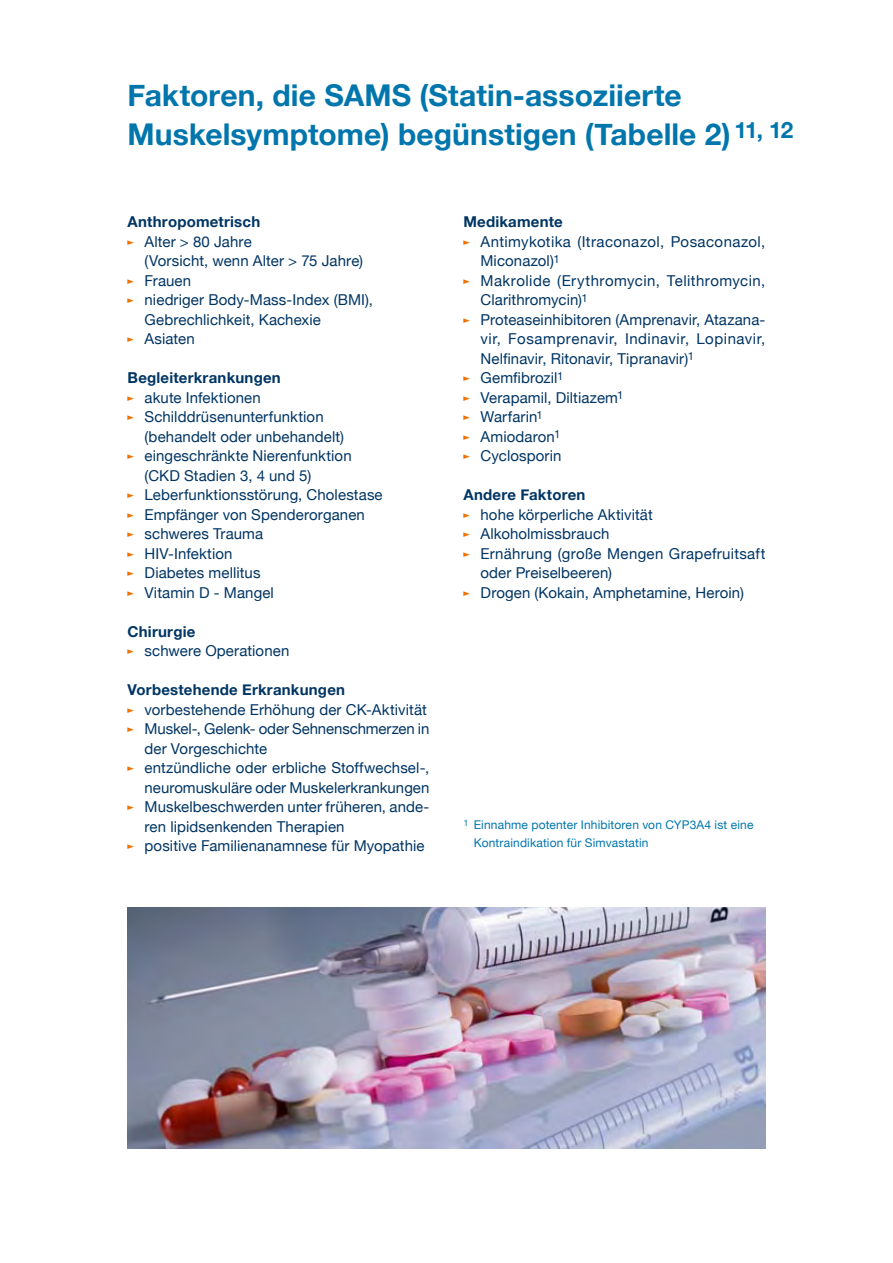
<style>
.page{position:relative;width:893px;height:1263px;background:#fff}
.page>*{position:absolute;margin:0;border:0;box-sizing:border-box;transform-origin:0 0}
.t1{font:700 30px/39px "Helvetica Neue";letter-spacing:.005em;color:#0076ad}
.t2{font:15px/19.5px "Helvetica Neue";letter-spacing:.005em;color:#003564}
.t3{font:700 15px "Helvetica Neue";letter-spacing:.015em;color:#003564}
.t4{font:15px "Helvetica Neue";letter-spacing:.025em;color:#003564}
.t5{font:15px "Helvetica Neue";letter-spacing:.03em;color:#003564}
.t6{font:15px "Helvetica Neue";letter-spacing:.035em;color:#003564}
.t7{font:12px/18px "Helvetica Neue";letter-spacing:.015em;color:#0076ad}
.s1{font-family:"The Sans Semi Bold Expert";color:#ee7300}
.s2{font-weight:700}
</style>
<div class="page">
<img style="left:128px;top:908px;width:637px;height:240px">
<h1 class="t1" style="left:128px;top:76px;width:667px">Faktoren, die SAMS (Statin-assoziierte<br>Muskelsymptome) begünstigen (Tabelle 2) <sup>11,</sup> <sup>12</sup></h1>
<p class="t3" style="left:128px;top:213px;width:134px">Anthropometrisch</p>
<p class="t2" style="left:128px;top:231px;width:126px"><span class="s1">”</span> Alter &gt; 80 Jahre</p>
<p class="t2" style="left:145px;top:251px;width:220px">(Vorsicht, wenn Alter &gt; 75 Jahre)</p>
<p class="t2" style="left:128px;top:270px;width:65px"><span class="s1">”</span> Frauen</p>
<p class="t2" style="left:128px;top:290px;width:247px"><span class="s1">”</span> niedriger Body-Mass-Index (BMI),</p>
<p class="t2" style="left:145px;top:309px;width:178px">Gebrechlichkeit, Kachexie</p>
<p class="t2" style="left:128px;top:329px;width:69px"><span class="s1">”</span> Asiaten</p>
<p class="t3" style="left:128px;top:369px;width:155px">Begleiterkrankungen</p>
<p class="t2" style="left:128px;top:387px;width:135px"><span class="s1">”</span> akute Infektionen</p>
<p class="t2" style="left:128px;top:407px;width:198px"><span class="s1">”</span> Schilddrüsenunterfunktion</p>
<p class="t2" style="left:145px;top:426px;width:201px">(behandelt oder unbehandelt)</p>
<p class="t2" style="left:128px;top:446px;width:226px"><span class="s1">”</span> eingeschränkte Nierenfunktion</p>
<p class="t2" style="left:145px;top:465px;width:168px">(CKD Stadien 3, 4 und 5)</p>
<p class="t2" style="left:128px;top:485px;width:257px"><span class="s1">”</span> Leberfunktionsstörung, Cholestase</p>
<p class="t2" style="left:128px;top:504px;width:239px"><span class="s1">”</span> Empfänger von Spenderorganen</p>
<p class="t2" style="left:128px;top:524px;width:137px"><span class="s1">”</span> schweres Trauma</p>
<p class="t2" style="left:128px;top:543px;width:106px"><span class="s1">”</span> HIV-Infektion</p>
<p class="t2" style="left:128px;top:563px;width:134px"><span class="s1">”</span> Diabetes mellitus</p>
<p class="t2" style="left:128px;top:582px;width:148px"><span class="s1">”</span> Vitamin D - Mangel</p>
<p class="t2" style="left:128px;top:621px;width:163px"><span class="s2">Chirurgie<br></span><span class="s1">”</span> schwere Operationen</p>
<p class="t3" style="left:128px;top:681px;width:219px">Vorbestehende Erkrankungen</p>
<p class="t2" style="left:128px;top:699px;width:301px"><span class="s1">”</span> vorbestehende Erhöhung der CK-Aktivität</p>
<p class="t2" style="left:128px;top:719px;width:303px"><span class="s1">”</span> Muskel-, Gelenk- oder Sehnenschmerzen in</p>
<p class="t2" style="left:145px;top:738px;width:124px">der Vorgeschichte</p>
<p class="t2" style="left:128px;top:758px;width:303px"><span class="s1">”</span> entzündliche oder erbliche Stoffwechsel-,</p>
<p class="t2" style="left:145px;top:777px;width:286px">neuromuskuläre oder Muskelerkrankungen</p>
<p class="t2" style="left:128px;top:797px;width:303px"><span class="s1">”</span> Muskelbeschwerden unter früheren, ande-</p>
<p class="t2" style="left:145px;top:816px;width:202px">ren lipidsenkenden Therapien</p>
<p class="t2" style="left:128px;top:836px;width:298px"><span class="s1">”</span> positive Familienanamnese für Myopathie</p>
<p class="t3" style="left:463px;top:213px;width:101px">Medikamente</p>
<p class="t4" style="left:463px;top:232px;width:303px"><span class="s1">”</span> Antimykotika (Itraconazol, Posaconazol,</p>
<p class="t2" style="left:480px;top:251px;width:81px">Miconazol)<sup>1</sup></p>
<p class="t5" style="left:463px;top:271px;width:303px"><span class="s1">”</span> Makrolide (Erythromycin, Telithromycin,</p>
<p class="t2" style="left:480px;top:290px;width:109px">Clarithromycin)<sup>1</sup></p>
<p class="t2" style="left:463px;top:309px;width:303px"><span class="s1">”</span> Proteaseinhibitoren (Amprenavir, Atazana-</p>
<p class="t6" style="left:480px;top:330px;width:286px">vir, Fosamprenavir, Indinavir, Lopinavir,</p>
<p class="t2" style="left:480px;top:348px;width:215px">Nelfinavir, Ritonavir, Tipranavir)<sup>1</sup></p>
<p class="t2" style="left:463px;top:368px;width:101px"><span class="s1">”</span> Gemfibrozil<sup>1</sup></p>
<p class="t2" style="left:463px;top:387px;width:162px"><span class="s1">”</span> Verapamil, Diltiazem<sup>1</sup></p>
<p class="t2" style="left:463px;top:407px;width:81px"><span class="s1">”</span> Warfarin<sup>1</sup></p>
<p class="t2" style="left:463px;top:426px;width:98px"><span class="s1">”</span> Amiodaron<sup>1</sup></p>
<p class="t2" style="left:463px;top:446px;width:100px"><span class="s1">”</span> Cyclosporin</p>
<p class="t3" style="left:463px;top:486px;width:124px">Andere Faktoren</p>
<p class="t2" style="left:463px;top:504px;width:191px"><span class="s1">”</span> hohe körperliche Aktivität</p>
<p class="t2" style="left:463px;top:524px;width:147px"><span class="s1">”</span> Alkoholmissbrauch</p>
<p class="t2" style="left:463px;top:543px;width:303px"><span class="s1">”</span> Ernährung (große Mengen Grapefruitsaft</p>
<p class="t2" style="left:480px;top:563px;width:133px">oder Preiselbeeren)</p>
<p class="t2" style="left:463px;top:582px;width:282px"><span class="s1">”</span> Drogen (Kokain, Amphetamine, Heroin)</p>
<p class="t7" style="left:474px;top:815px;width:281px;text-indent:-10px"><sup>1</sup> Einnahme potenter Inhibitoren von CYP3A4 ist eine<br>Kontraindikation für Simvastatin</p>
</div>
